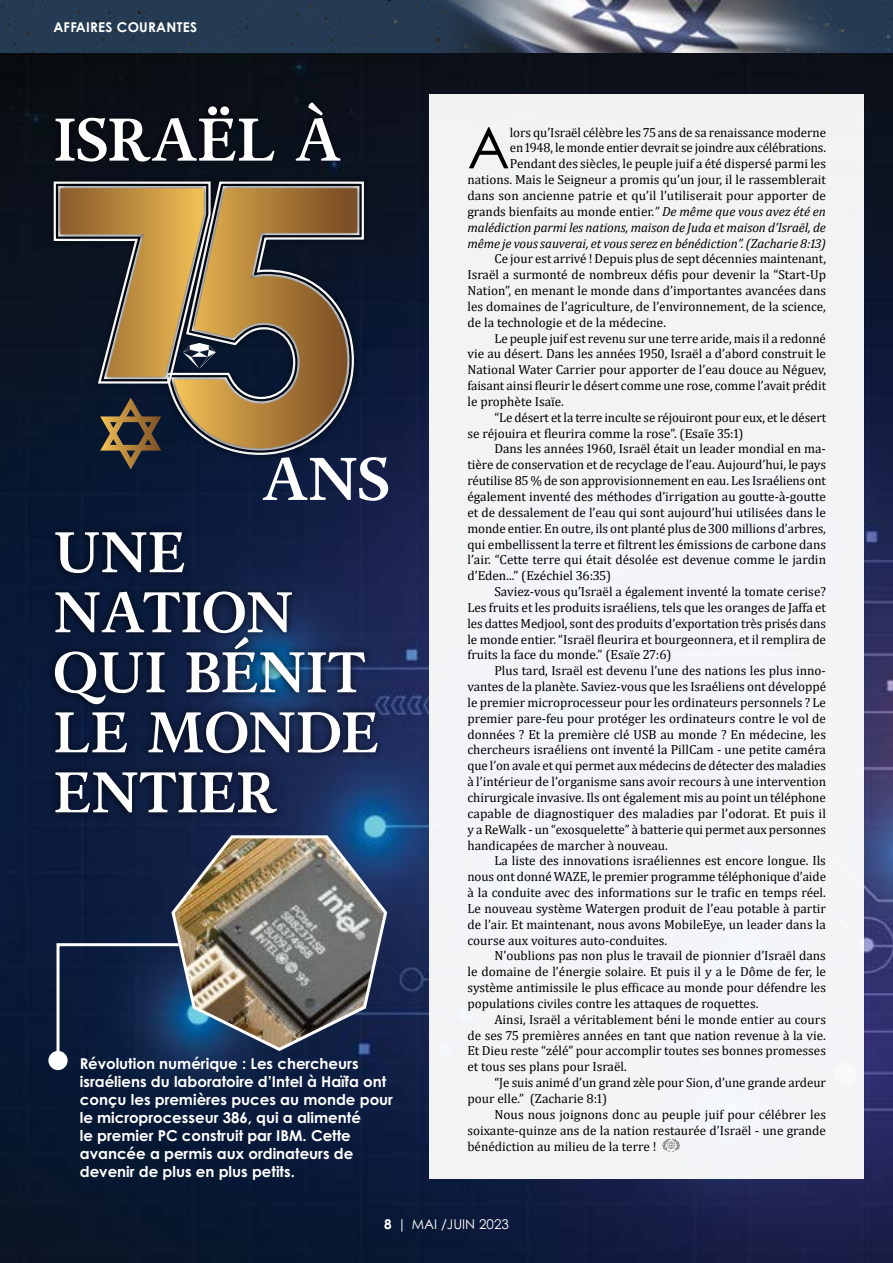
<style>
.page{position:relative;width:893px;height:1263px;background:#fff}
.page>*{position:absolute;margin:0;border:0;box-sizing:border-box;transform-origin:0 0}
.t1{font:700 60px "Adriane Text";color:#fff}
.t2{font:57.3px "Century Gothic Pro";color:#000}
.t3{font:700 57px/60px "Adriane Text";color:#fff}
.t4{font:700 15px/18px "Century Gothic Pro";color:#fff}
.t5{font:700 13.5px "Century Gothic Pro";letter-spacing:.02em;color:#fff}
.t6{font:13.5px "Century Gothic Pro";color:#fff}
.t7{font:13.2px/15.9px "Cambria";color:#000;text-align:justify}
.s1{font-style:italic}
.s2{font-weight:700}
</style>
<div class="page">
<img style="left:0;top:52px;width:893px;height:1211px">
<div style="left:429px;top:94px;width:434px;height:1084px;background:#f3f4f6"></div>
<img style="left:170px;top:834px;width:219px;height:219px">
<svg style="left:55px;top:942px;width:127px;height:121px;background:#192d50"></svg>
<div style="left:48px;top:1051px;width:20px;height:19px;background:#fff;border-radius:50%"></div>
<div style="left:0;top:0;width:893px;height:52px;background:#263c54"></div>
<img style="left:422px;top:0;width:471px;height:52px">
<div style="left:47px;top:175px;width:323px;height:287px;background:#000;opacity:.75"></div>
<div style="left:59px;top:385px;width:105px;height:64px;background:#08162d"></div>
<svg style="left:164px;top:180px;width:201px;height:276px"></svg>
<div style="left:167px;top:181px;width:196px;height:273px;background:#000;opacity:.75"></div>
<svg style="left:174px;top:188px;width:183px;height:260px;background:#7b6241"></svg>
<svg style="left:53px;top:180px;width:163px;height:205px;background:#7e6a48"></svg>
<svg style="left:662px;top:1139px;width:18px;height:13px"></svg>
<div style="left:46px;top:524px;width:339px;height:297px;background:#000;opacity:.75"></div>
<div style="left:47px;top:95px;width:300px;height:75px;background:#090e17"></div>
<svg style="left:100px;top:398px;width:61px;height:71px;background:#453e35"></svg>
<p class="t5" style="left:53px;top:18px;width:145px">AFFAIRES COURANTES</p>
<h1 class="t1" style="left:54px;top:100px;width:289px">ISRAËL À</h1>
<h1 class="t1" style="left:262px;top:439px;width:128px">ANS</h1>
<h3 class="t3" style="left:54px;top:522px;width:327px">UNE<br>NATION<br>QUI BÉNIT<br>LE MONDE<br>ENTIER</h3>
<p class="t4" style="left:80px;top:1054px;width:315px">Révolution numérique : Les chercheurs israéliens du laboratoire d’Intel à Haïfa ont conçu les premières puces au monde pour le microprocesseur 386, qui a alimenté<br>le premier PC construit par IBM. Cette avancée a permis aux ordinateurs de devenir de plus en plus petits.</p>
<h2 class="t2" style="left:467px;top:113px;width:44px">A</h2>
<p class="t7" style="left:467px;top:124px;width:360px;text-align:right">lors qu’Israël célèbre les 75 ans de sa renaissance moderne<br>en 1948, le monde entier devrait se joindre aux célébrations.<br>Pendant des siècles, le peuple juif a été dispersé parmi les nations. Mais le Seigneur a promis qu’un jour, il le rassemblerait dans son ancienne patrie et qu’il l’utiliserait pour apporter de grands bienfaits au monde entier.<span class="s1">” De même que vous avez été en malédiction parmi les nations, maison de Juda et maison d’Israël, de même je vous sauverai, et vous serez en bénédiction”. (Zacharie 8:13)</span></p>
<p class="t7" style="left:467px;top:251px;width:360px;text-indent:27px">Ce jour est arrivé ! Depuis plus de sept décennies maintenant, Israël a surmonté de nombreux défis pour devenir la “Start-Up Nation”, en menant le monde dans d’importantes avancées dans les domaines de l’agriculture, de l’environnement, de la science, de la technologie et de la médecine.</p>
<p class="t7" style="left:467px;top:330px;width:360px;text-indent:27px">Le peuple juif est revenu sur une terre aride, mais il a redonné vie au désert. Dans les années 1950, Israël a d’abord construit le National Water Carrier pour apporter de l’eau douce au Néguev, faisant ainsi fleurir le désert comme une rose, comme l’avait prédit le prophète Isaïe.</p>
<p class="t7" style="left:467px;top:409px;width:360px;text-indent:27px">“Le désert et la terre inculte se réjouiront pour eux, et le désert se réjouira et fleurira comme la rose”. (Esaïe 35:1)</p>
<p class="t7" style="left:467px;top:441px;width:360px;text-indent:27px">Dans les années 1960, Israël était un leader mondial en ma&shy;tière de conservation et de recyclage de l’eau. Aujourd’hui, le pays réutilise 85 % de son approvisionnement en eau. Les Israéliens ont également inventé des méthodes d’irrigation au goutte-à-goutte et de dessalement de l’eau qui sont aujourd’hui utilisées dans le monde entier. En outre, ils ont planté plus de 300 millions d’arbres, qui embellissent la terre et filtrent les émissions de carbone dans l’air. “Cette terre qui était désolée est devenue comme le jardin d’Eden...” (Ezéchiel 36:35)</p>
<p class="t7" style="left:467px;top:583px;width:360px;text-indent:27px">Saviez-vous qu’Israël a également inventé la tomate cerise?<br>Les fruits et les produits israéliens, tels que les oranges de Jaffa et les dattes Medjool, sont des produits d’exportation très prisés dans le monde entier. “Israël fleurira et bourgeonnera, et il remplira de fruits la face du monde.” (Esaïe 27:6)</p>
<p class="t7" style="left:467px;top:663px;width:360px;text-indent:27px">Plus tard, Israël est devenu l’une des nations les plus inno&shy;vantes de la planète. Saviez-vous que les Israéliens ont développé le premier microprocesseur pour les ordinateurs personnels ? Le premier pare-feu pour protéger les ordinateurs contre le vol de données ? Et la première clé USB au monde ? En médecine, les chercheurs israéliens ont inventé la PillCam - une petite caméra que l’on avale et qui permet aux médecins de détecter des maladies à l’intérieur de l’organisme sans avoir recours à une intervention chirurgicale invasive. Ils ont également mis au point un téléphone capable de diagnostiquer des maladies par l’odorat. Et puis il y a ReWalk - un “exosquelette” à batterie qui permet aux personnes handicapées de marcher à nouveau.</p>
<p class="t7" style="left:467px;top:853px;width:360px;text-indent:27px">La liste des innovations israéliennes est encore longue. Ils nous ont donné WAZE, le premier programme téléphonique d’aide à la conduite avec des informations sur le trafic en temps réel.<br>Le nouveau système Watergen produit de l’eau potable à partir de l’air. Et maintenant, nous avons MobileEye, un leader dans la course aux voitures auto-conduites.</p>
<p class="t7" style="left:467px;top:948px;width:360px;text-indent:27px">N’oublions pas non plus le travail de pionnier d’Israël dans le domaine de l’énergie solaire. Et puis il y a le Dôme de fer, le système antimissile le plus efficace au monde pour défendre les populations civiles contre les attaques de roquettes.</p>
<p class="t7" style="left:467px;top:1011px;width:360px;text-indent:27px">Ainsi, Israël a véritablement béni le monde entier au cours de ses 75 premières années en tant que nation revenue à la vie.<br>Et Dieu reste “zélé” pour accomplir toutes ses bonnes promesses et tous ses plans pour Israël.</p>
<p class="t7" style="left:467px;top:1075px;width:360px;text-indent:27px">“Je suis animé d’un grand zèle pour Sion, d’une grande ardeur pour elle.” (Zacharie 8:1)</p>
<p class="t7" style="left:467px;top:1106px;width:360px;text-indent:27px">Nous nous joignons donc au peuple juif pour célébrer les soixante-quinze ans de la nation restaurée d’Israël - une grande bénédiction au milieu de la terre !</p>
<p class="t6" style="left:384px;top:1216px;width:126px"><span class="s2">8</span> | MAI /JUIN 2023</p>
</div>
